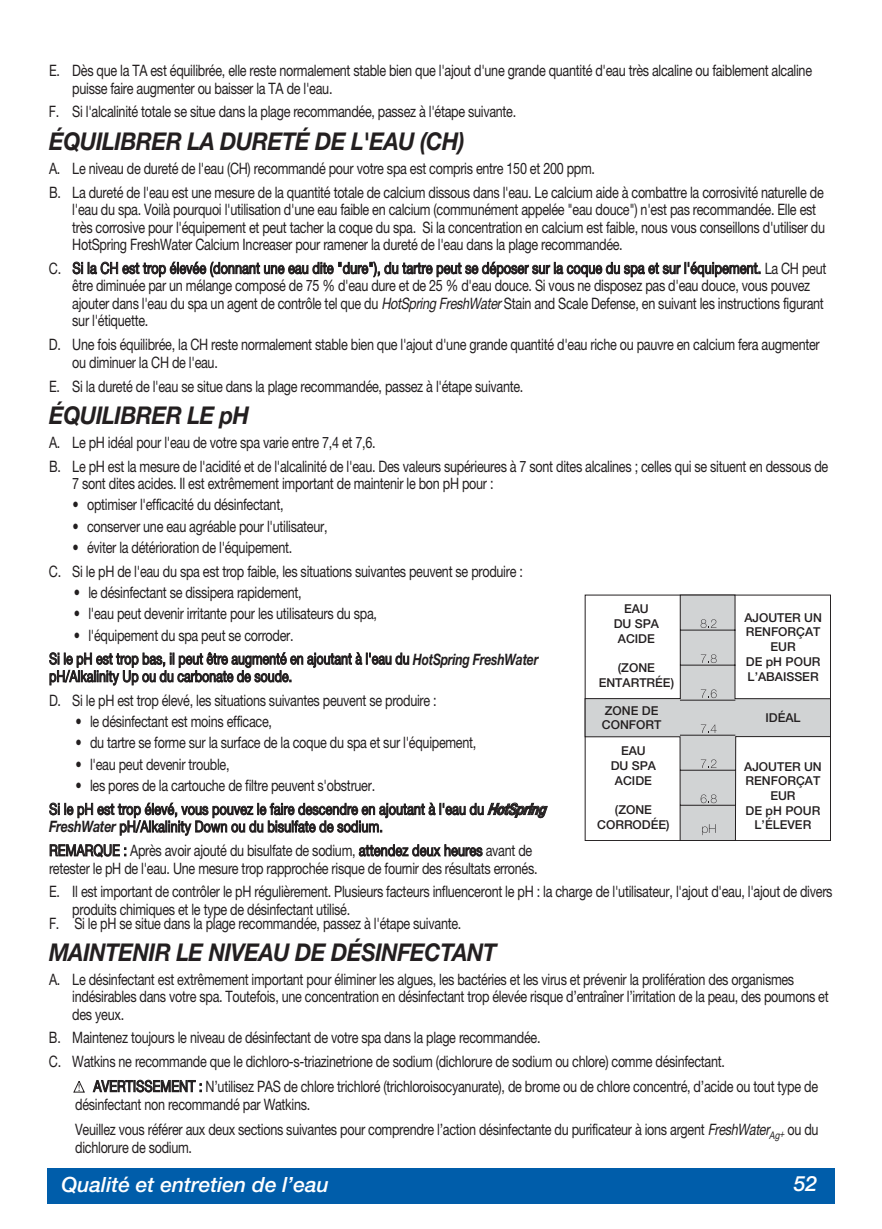
<style>
.page{position:relative;width:882px;height:1229px;background:#fff}
.page>*{position:absolute;margin:0;border:0;box-sizing:border-box;transform-origin:0 0}
.t1{font:italic 700 24.5px "Helvetica Neue";letter-spacing:-.015em;color:#231f20;scale:.9 1}
.t2{font:italic 500 21px "Helvetica Neue";color:#fff}
.t3{font:15.75px/17.5px "Helvetica Neue";letter-spacing:-.02em;color:#231f20;scale:.8 1}
.t4{font:15.75px/23.6px "Helvetica Neue";letter-spacing:.005em;color:#231f20;scale:.8 1}
.t5{font:15.75px/24px "Helvetica Neue";letter-spacing:-.02em;color:#231f20;scale:.78 1}
.t6{font:500 12.25px/14.7px "Helvetica Neue";color:#231f20;text-align:center}
.s1{font-style:italic}
.s2{font-weight:700;font-style:italic}
</style>
<div class="page">
<div style="left:47px;top:1167px;width:788px;height:36px;background:#005daa"></div>
<svg style="left:585px;top:594px;width:246px;height:247px"></svg>
<svg style="left:701px;top:619px;width:15px;height:9px"></svg>
<svg style="left:702px;top:824px;width:14px;height:11px"></svg>
<svg style="left:701px;top:654px;width:16px;height:9px"></svg>
<svg style="left:701px;top:689px;width:16px;height:9px"></svg>
<svg style="left:701px;top:724px;width:16px;height:9px"></svg>
<svg style="left:701px;top:759px;width:15px;height:9px"></svg>
<svg style="left:701px;top:794px;width:16px;height:9px"></svg>
<svg style="left:74px;top:1081px;width:11px;height:11px"></svg>
<p class="t3" style="left:72px;top:63px;width:926px;text-indent:-23px">E. Dès que la TA est équilibrée, elle reste normalement stable bien que l'ajout d'une grande quantité d'eau très alcaline ou faiblement alcaline puisse faire augmenter ou baisser la TA de l'eau.</p>
<p class="t3" style="left:49px;top:104px;width:586px">F. Si l'alcalinité totale se situe dans la plage recommandée, passez à l'étape suivante.</p>
<h1 class="t1" style="left:49px;top:132px;width:463px">ÉQUILIBRER LA DURETÉ DE L'EAU (CH)</h1>
<p class="t3" style="left:49px;top:158px;width:970px;line-height:23.8px">A. Le niveau de dureté de l'eau (CH) recommandé pour votre spa est compris entre 150 et 200 ppm.<br>B. La dureté de l'eau est une mesure de la quantité totale de calcium dissous dans l'eau. Le calcium aide à combattre la corrosivité naturelle de</p>
<p class="t3" style="left:72px;top:202px;width:942px">l'eau du spa. Voilà pourquoi l'utilisation d'une eau faible en calcium (communément appelée "eau douce") n'est pas recommandée. Elle est très corrosive pour l'équipement et peut tacher la coque du spa. Si la concentration en calcium est faible, nous vous conseillons d'utiliser du<br>HotSpring FreshWater Calcium Increaser pour ramener la dureté de l'eau dans la plage recommandée.</p>
<p class="t3" style="left:72px;top:261px;width:944px;text-indent:-23px">C. Si la CH est trop élevée (donnant une eau dite "dure"), du tartre peut se déposer sur la coque du spa et sur l'équipement. La CH peut être diminuée par un mélange composé de 75 % d'eau dure et de 25 % d'eau douce. Si vous ne disposez pas d'eau douce, vous pouvez ajouter dans l'eau du spa un agent de contrôle tel que du <span class="s1">HotSpringFreshWater</span>Stain and Scale Defense, en suivant les instructions figurant sur l'étiquette.</p>
<p class="t3" style="left:72px;top:337px;width:936px;text-indent:-23px">D. Une fois équilibrée, la CH reste normalement stable bien que l'ajout d'une grande quantité d'eau riche ou pauvre en calcium fera augmenter ou diminuer la CH de l'eau.</p>
<p class="t3" style="left:49px;top:379px;width:595px">E. Si la dureté de l'eau se situe dans la plage recommandée, passez à l'étape suivante.</p>
<h1 class="t1" style="left:49px;top:406px;width:224px">ÉQUILIBRER LE pH</h1>
<p class="t3" style="left:49px;top:432px;width:976px;line-height:23.8px">A. Le pH idéal pour l'eau de votre spa varie entre 7,4 et 7,6.<br>B. Le pH est la mesure de l'acidité et de l'alcalinité de l'eau. Des valeurs supérieures à 7 sont dites alcalines ; celles qui se situent en dessous de</p>
<p class="t3" style="left:72px;top:476px;width:528px">7 sont dites acides. Il est extrêmement important de maintenir le bon pH pour :</p>
<p class="t3" style="left:73px;top:497px;width:265px">• optimiser l'efficacité du désinfectant,</p>
<p class="t3" style="left:73px;top:519px;width:320px">• conserver une eau agréable pour l'utilisateur,</p>
<p class="t3" style="left:49px;top:537px;width:594px;line-height:23.8px;text-indent:24px">• éviter la détérioration de l'équipement.<br>C. Si le pH de l'eau du spa est trop faible, les situations suivantes peuvent se produire :</p>
<p class="t3" style="left:74px;top:585px;width:286px">• le désinfectant se dissipera rapidement,</p>
<p class="t3" style="left:74px;top:606px;width:381px">• l'eau peut devenir irritante pour les utilisateurs du spa,</p>
<p class="t4" style="left:49px;top:625px;width:613px;text-indent:25px">• l'équipement du spa peut se corroder.<br>Si le pH est trop bas, il peut être augmenté en ajoutant à l'eau du <span class="s2">HotSpring FreshWater</span></p>
<p class="t5" style="left:49px;top:665px;width:499px">pH/Alkalinity Up ou du carbonate de soude.<br>D. Si le pH est trop élevé, les situations suivantes peuvent se produire :</p>
<p class="t3" style="left:76px;top:714px;width:247px">• le désinfectant est moins efficace,</p>
<p class="t3" style="left:76px;top:735px;width:503px">• du tartre se forme sur la surface de la coque du spa et sur l'équipement,</p>
<p class="t3" style="left:76px;top:757px;width:194px">• l'eau peut devenir trouble,</p>
<p class="t4" style="left:49px;top:775px;width:623px;text-indent:26px">• les pores de la cartouche de filtre peuvent s'obstruer.<br>Si le pH est trop élevé, vous pouvez le faire descendre en ajoutant à l'eau du <span class="s2">HotSpring</span></p>
<p class="t4" style="left:49px;top:816px;width:606px"><span class="s2">FreshWater</span> pH/Alkalinity Down ou du bisulfate de sodium.<br>REMARQUE : Après avoir ajouté du bisulfate de sodium, attendez deux heures avant de</p>
<p class="t3" style="left:49px;top:857px;width:981px;line-height:23.8px">retester le pH de l'eau. Une mesure trop rapprochée risque de fournir des résultats erronés.<br>E. Il est important de contrôler le pH régulièrement. Plusieurs facteurs influenceront le pH : la charge de l'utilisateur, l'ajout d'eau, l'ajout de divers</p>
<p class="t3" style="left:49px;top:903px;width:517px;line-height:14.3px;text-indent:23px">produits chimiques et le type de désinfectant utilisé.<br>F. Si le pH se situe dans la plage recommandée, passez à l'étape suivante.</p>
<h1 class="t1" style="left:49px;top:943px;width:499px">MAINTENIR LE NIVEAU DE DÉSINFECTANT</h1>
<p class="t3" style="left:72px;top:971px;width:947px;text-indent:-23px">A. Le désinfectant est extrêmement important pour éliminer les algues, les bactéries et les virus et prévenir la prolifération des organismes indésirables dans votre spa. Toutefois, une concentration en désinfectant trop élevée risque d’entraîner l’irritation de la peau, des poumons et des yeux.</p>
<p class="t3" style="left:49px;top:1030px;width:616px">B. Maintenez toujours le niveau de désinfectant de votre spa dans la plage recommandée.</p>
<p class="t3" style="left:49px;top:1054px;width:847px">C. Watkins ne recommande que le dichloro-s-triazinetrione de sodium (dichlorure de sodium ou chlore) comme désinfectant.</p>
<p class="t3" style="left:93px;top:1079px;width:907px">AVERTISSEMENT : N’utilisez PAS de chlore trichloré (trichloroisocyanurate), de brome ou de chlore concentré, d’acide ou tout type de</p>
<p class="t3" style="left:75px;top:1094px;width:931px;line-height:24.7px">désinfectant non recommandé par Watkins.<br>Veuillez vous référer aux deux sections suivantes pour comprendre l’action désinfectante du purificateur à ions argent <span class="s1">FreshWater</span><sub>Ag+</sub> ou du</p>
<p class="t3" style="left:75px;top:1140px;width:148px">dichlorure de sodium.</p>
<h2 class="t2" style="left:794px;top:1176px;width:25px">52</h2>
<p class="t6" style="left:614px;top:602px;width:47px">EAU<br>DU SPA<br>ACIDE</p>
<p class="t6" style="left:599px;top:661px;width:77px">(ZONE<br>ENTARTRÉE)</p>
<p class="t6" style="left:744px;top:611px;width:79px">AJOUTER UN<br>RENFORÇAT<br>EUR<br>DE pH POUR<br>L’ABAISSER</p>
<p class="t6" style="left:602px;top:704px;width:61px;text-align:left">ZONE DE<br>CONFORT</p>
<p class="t6" style="left:765px;top:711px;width:37px">IDÉAL</p>
<p class="t6" style="left:611px;top:744px;width:47px">EAU<br>DU SPA<br>ACIDE</p>
<p class="t6" style="left:597px;top:803px;width:74px">(ZONE<br>CORRODÉE)</p>
<p class="t6" style="left:744px;top:760px;width:79px">AJOUTER UN<br>RENFORÇAT<br>EUR<br>DE pH POUR<br>L’ÉLEVER</p>
<h2 class="t2" style="left:62px;top:1177px;width:269px">Qualité et entretien de l’eau</h2>
</div>
